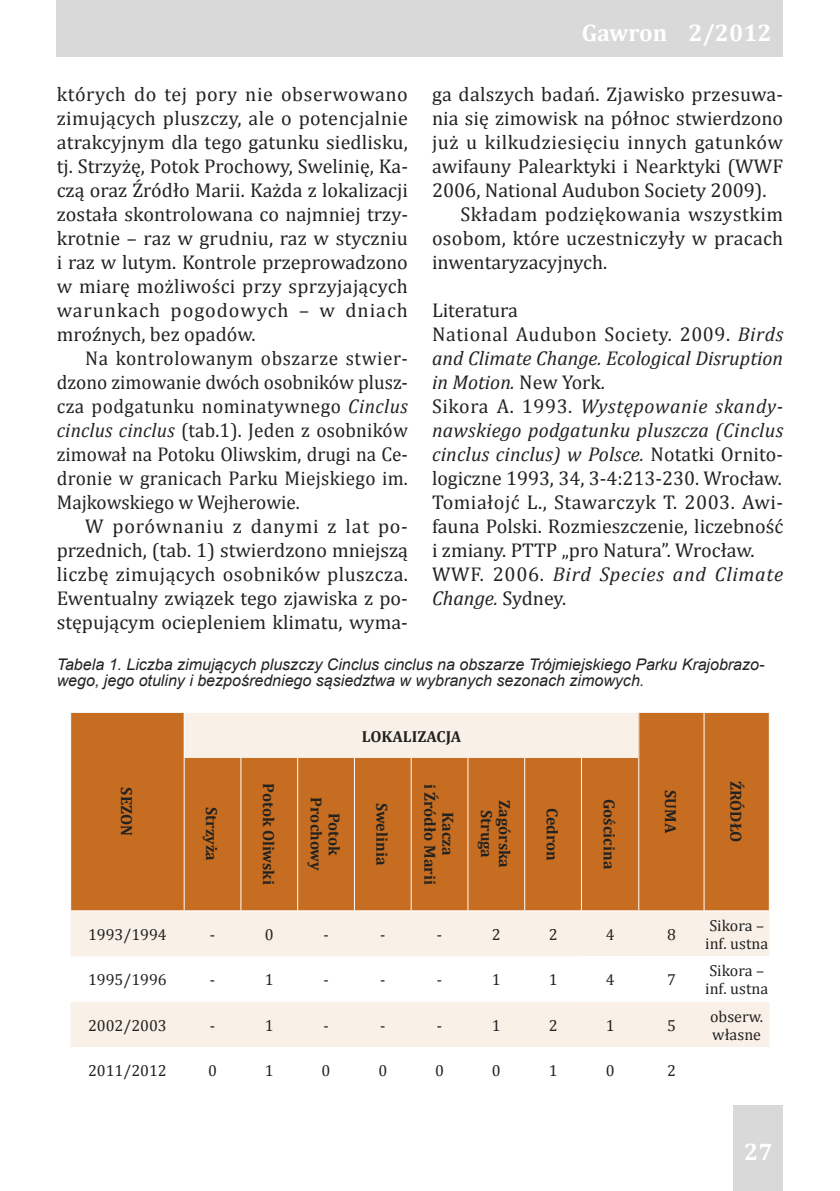
<style>
.page{position:relative;width:840px;height:1191px;background:#fff}
.page>*{position:absolute;margin:0;border:0;box-sizing:border-box;transform-origin:0 0}
.t1{font:700 24px "Cambria";color:#fff}
.t2{font:20px/24px "Cambria";letter-spacing:.005em;color:#222221;text-align:justify}
.t3{font:20px/24px "Cambria";letter-spacing:.005em;color:#222221;text-align:justify;scale:.96 1}
.t4{font:20px "Cambria";letter-spacing:.025em;color:#222221}
.t5{font:italic 16px/16px "Arial";color:#222221}
.t6{font:16px/18px "Cambria";color:#222221}
.t7{font:700 16px/18px "Cambria";color:#222221;text-align:center}
.s1{font-style:italic}
</style>
<div class="page">
<div style="left:57px;top:0;width:725px;height:57px;background:#d9d9d9"></div>
<div style="left:733px;top:1106px;width:49px;height:85px;background:#d9d9d9"></div>
<svg style="left:71px;top:713px;width:697px;height:334px;background:#deab7f"></svg>
<div style="left:638px;top:712px;width:65px;height:199px;background:#c66d21"></div>
<svg style="left:467px;top:956px;width:301px;height:91px"></svg>
<hr style="left:70px;top:910px;width:114px;height:1px;background:#fff">
<hr style="left:183px;top:713px;width:1px;height:44px;background:#fff">
<hr style="left:241px;top:712px;width:462px;height:1px;background:#fff">
<hr style="left:638px;top:713px;width:1px;height:44px;background:#fff">
<hr style="left:703px;top:713px;width:1px;height:44px;background:#fff">
<hr style="left:703px;top:757px;width:1px;height:153px;background:#fff">
<hr style="left:638px;top:910px;width:131px;height:1px;background:#fff">
<hr style="left:183px;top:757px;width:1px;height:153px;background:#fff">
<hr style="left:240px;top:757px;width:1px;height:153px;background:#fff">
<hr style="left:297px;top:757px;width:1px;height:153px;background:#fff">
<hr style="left:354px;top:757px;width:1px;height:153px;background:#fff">
<hr style="left:410px;top:757px;width:1px;height:153px;background:#fff">
<hr style="left:467px;top:757px;width:1px;height:153px;background:#fff">
<hr style="left:524px;top:757px;width:1px;height:153px;background:#fff">
<hr style="left:580px;top:757px;width:1px;height:153px;background:#fff">
<hr style="left:638px;top:757px;width:1px;height:153px;background:#fff">
<hr style="left:184px;top:910px;width:454px;height:1px;background:#fff">
<p class="t2" style="left:57px;top:81px;width:352px">których do tej pory nie obserwowano zimujących pluszczy, ale o potencjalnie atrakcyjnym dla tego gatunku siedlisku, tj. Strzyżę, Potok Prochowy, Swelinię, Ka&shy;czą oraz Źródło Marii. Każda z lokalizacji została skontrolowana co najmniej trzy&shy;krotnie – raz w grudniu, raz w styczniu i raz w lutym. Kontrole przeprowadzono w miarę możliwości przy sprzyjających warunkach pogodowych – w dniach mroźnych, bez opadów.</p>
<p class="t3" style="left:57px;top:345px;width:367px;text-indent:28px">Na kontrolowanym obszarze stwier&shy;dzono zimowanie dwóch osobników plusz&shy;cza podgatunku nominatywnego <span class="s1">Cinclus cinclus cinclus</span> (tab.1). Jeden z osobników zimował na Potoku Oliwskim, drugi na Ce&shy;dronie w granicach Parku Miejskiego im.<br>Majkowskiego w Wejherowie.</p>
<p class="t2" style="left:57px;top:513px;width:352px;text-indent:28px">W porównaniu z danymi z lat po&shy;przednich, (tab. 1) stwierdzono mniejszą liczbę zimujących osobników pluszcza.<br>Ewentualny związek tego zjawiska z po&shy;stępującym ociepleniem klimatu, wyma-</p>
<p class="t1" style="left:581px;top:19px;width:191px">Gawron 2/2012</p>
<p class="t2" style="left:432px;top:81px;width:352px">ga dalszych badań. Zjawisko przesuwa-</p>
<p class="t2" style="left:432px;top:105px;width:352px">nia się zimowisk na północ stwierdzono</p>
<p class="t4" style="left:432px;top:130px;width:352px">już u kilkudziesięciu innych gatunków</p>
<p class="t2" style="left:432px;top:153px;width:352px">awifauny Palearktyki i Nearktyki (WWF</p>
<p class="t2" style="left:432px;top:177px;width:336px">2006, National Audubon Society 2009).</p>
<p class="t4" style="left:460px;top:202px;width:324px">Składam podziękowania wszystkim</p>
<p class="t2" style="left:432px;top:225px;width:352px">osobom, które uczestniczyły w pracach</p>
<p class="t2" style="left:432px;top:249px;width:176px">inwentaryzacyjnych.</p>
<p class="t2" style="left:432px;top:297px;width:352px;text-align:left">Literatura<br>National Audubon Society. 2009. <span class="s1">Birds and Climate Change. Ecological Disruption in Motion.</span> New York.<br>Sikora A. 1993. <span class="s1">Występowanie skandy&shy;nawskiego podgatunku pluszcza (Cinclus cinclus cinclus) w Polsce.</span> Notatki Ornito&shy;logiczne 1993, 34, 3-4:213-230. Wrocław.<br>Tomiałojć L., Stawarczyk T. 2003. Awi&shy;fauna Polski. Rozmieszczenie, liczebność i zmiany. PTTP „pro Natura”. Wrocław.<br>WWF. 2006. <span class="s1">Bird Species and Climate Change.</span> Sydney.</p>
<p class="t5" style="left:57px;top:656px;width:708px">Tabela 1. Liczba zimujących pluszczy Cinclus cinclus na obszarze Trójmiejskiego Parku Krajobrazo&shy;wego, jego otuliny i bezpośredniego sąsiedztwa w wybranych sezonach zimowych.</p>
<p class="t7" style="left:136px;top:787px;width:50px;rotate:90deg">SEZON</p>
<p class="t7" style="left:221px;top:807px;width:55px;rotate:90deg">Strzyża</p>
<p class="t7" style="left:278px;top:783px;width:103px;rotate:90deg">Potok Oliwski</p>
<p class="t7" style="left:361px;top:726px;width:101px">LOKALIZACJA</p>
<p class="t7" style="left:343px;top:797px;width:75px;rotate:90deg">Potok<br>Prochowy</p>
<p class="t7" style="left:391px;top:803px;width:64px;rotate:90deg">Swelinia</p>
<p class="t7" style="left:457px;top:783px;width:103px;rotate:90deg">Kacza<br>i Źródło Marii</p>
<p class="t7" style="left:513px;top:800px;width:69px;rotate:90deg">Zagórska<br>Struga</p>
<p class="t7" style="left:561px;top:807px;width:55px;rotate:90deg">Cedron</p>
<p class="t7" style="left:618px;top:799px;width:72px;rotate:90deg">Gościcina</p>
<p class="t7" style="left:679px;top:790px;width:45px;rotate:90deg">SUMA</p>
<p class="t7" style="left:744px;top:781px;width:63px;rotate:90deg">ŹRÓDŁO</p>
<p class="t6" style="left:88px;top:925px;width:80px">1993/1994</p>
<p class="t6" style="left:210px;top:925px;width:7px">-</p>
<p class="t6" style="left:265px;top:925px;width:10px">0</p>
<p class="t6" style="left:323px;top:925px;width:7px">-</p>
<p class="t6" style="left:380px;top:925px;width:7px">-</p>
<p class="t6" style="left:436px;top:925px;width:7px">-</p>
<p class="t6" style="left:491px;top:925px;width:10px">2</p>
<p class="t6" style="left:548px;top:925px;width:10px">2</p>
<p class="t6" style="left:605px;top:925px;width:10px">4</p>
<p class="t6" style="left:666px;top:925px;width:10px">8</p>
<p class="t6" style="left:704px;top:916px;width:64px">Sikora – inf. ustna</p>
<p class="t6" style="left:88px;top:970px;width:80px">1995/1996</p>
<p class="t6" style="left:210px;top:970px;width:7px">-</p>
<p class="t6" style="left:265px;top:970px;width:10px">1</p>
<p class="t6" style="left:323px;top:970px;width:7px">-</p>
<p class="t6" style="left:380px;top:970px;width:7px">-</p>
<p class="t6" style="left:436px;top:970px;width:7px">-</p>
<p class="t6" style="left:491px;top:970px;width:10px">1</p>
<p class="t6" style="left:548px;top:970px;width:10px">1</p>
<p class="t6" style="left:605px;top:970px;width:10px">4</p>
<p class="t6" style="left:666px;top:970px;width:10px">7</p>
<p class="t6" style="left:704px;top:961px;width:64px">Sikora – inf. ustna</p>
<p class="t6" style="left:88px;top:1015px;width:80px">2002/2003</p>
<p class="t6" style="left:210px;top:1015px;width:7px">-</p>
<p class="t6" style="left:265px;top:1015px;width:10px">1</p>
<p class="t6" style="left:323px;top:1015px;width:7px">-</p>
<p class="t6" style="left:380px;top:1015px;width:7px">-</p>
<p class="t6" style="left:436px;top:1015px;width:7px">-</p>
<p class="t6" style="left:491px;top:1015px;width:10px">1</p>
<p class="t6" style="left:548px;top:1015px;width:10px">2</p>
<p class="t6" style="left:605px;top:1015px;width:10px">1</p>
<p class="t6" style="left:666px;top:1015px;width:10px">5</p>
<p class="t6" style="left:709px;top:1006px;width:55px">obserw. własne</p>
<p class="t6" style="left:88px;top:1061px;width:80px">2011/2012</p>
<p class="t6" style="left:208px;top:1061px;width:10px">0</p>
<p class="t6" style="left:265px;top:1061px;width:10px">1</p>
<p class="t6" style="left:321px;top:1061px;width:10px">0</p>
<p class="t6" style="left:378px;top:1061px;width:10px">0</p>
<p class="t6" style="left:435px;top:1061px;width:10px">0</p>
<p class="t6" style="left:491px;top:1061px;width:10px">0</p>
<p class="t6" style="left:548px;top:1061px;width:10px">1</p>
<p class="t6" style="left:605px;top:1061px;width:10px">0</p>
<p class="t6" style="left:666px;top:1061px;width:10px">2</p>
<p class="t1" style="left:743px;top:1136px;width:30px">27</p>
</div>
